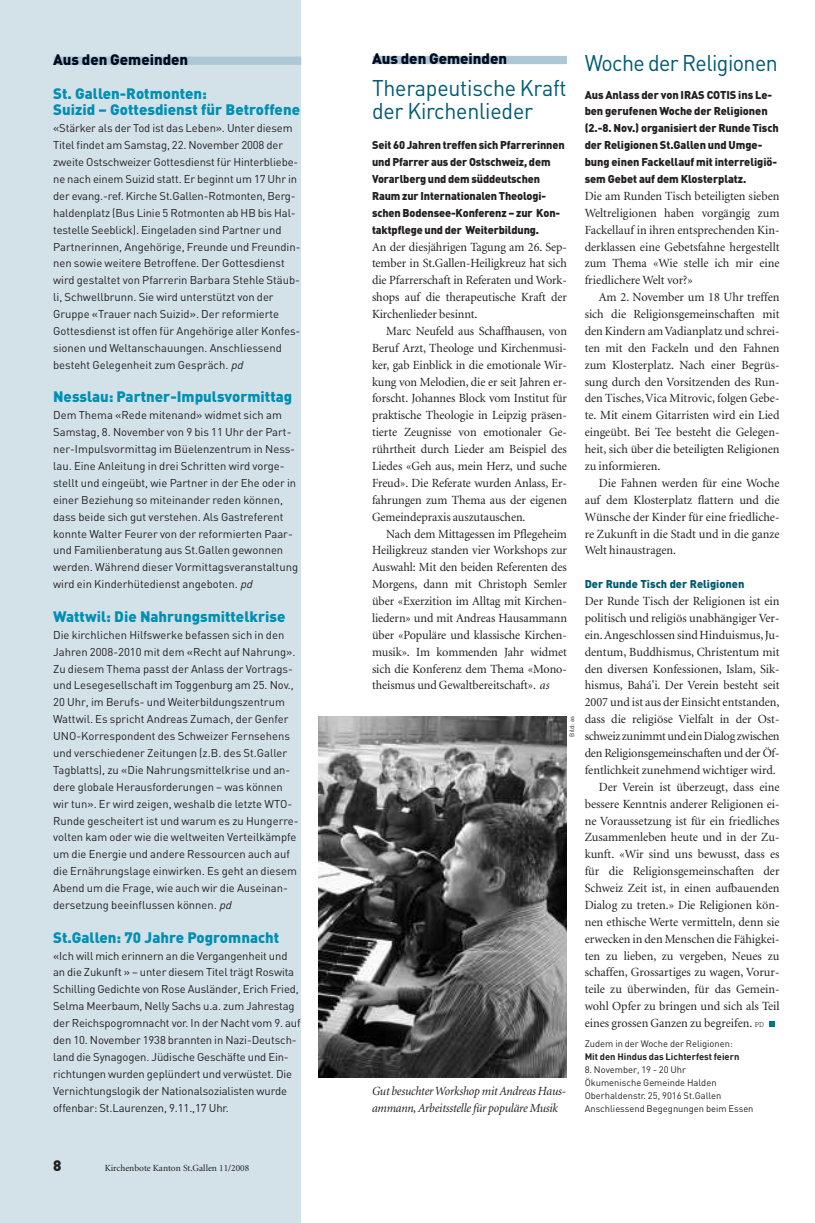
<style>
.page{position:relative;width:815px;height:1223px;background:#fff}
.page>*{position:absolute;margin:0;border:0;box-sizing:border-box;transform-origin:0 0}
.t1{font:22.5px/22.5px "DIN";letter-spacing:-.01em;color:#005a72;scale:.95 1}
.t2{font:900 15px/16.9px "DIN";color:#008fb3}
.t3{font:900 15px "DIN";color:#000a20}
.t4{font:900 15px "DIN";color:#231f20}
.t5{font:12.5px/16.9px "Minion";color:#231f20;text-align:justify}
.t6{font:italic 12.5px/16.9px "Minion";letter-spacing:-.015em;color:#231f20;scale:.96 1}
.t7{font:12.5px "Minion";letter-spacing:-.02em;color:#231f20}
.t8{font:11.25px/16.9px "DIN";color:#231f20}
.t9{font:900 11.25px/16.9px "DIN";letter-spacing:-.01em;color:#231f20}
.t10{font:900 11.25px "DIN";color:#005a72}
.t11{font:9.38px/13.1px "DIN";color:#231f20}
.t12{font:9.38px "Minion";color:#231f20}
.t13{font:700 9.38px "DIN";color:#231f20}
.t14{font:6.25px "DIN";color:#231f20}
.s1{font-family:"Courier";font-size:8.5px}
.s2{font-style:italic}
</style>
<div class="page">
<div style="left:0;top:0;width:301px;height:1222px;background:#d2e2e8"></div>
<div style="left:54px;top:57px;width:247px;height:8px;background:#adc8d4"></div>
<svg style="left:769px;top:1021px;width:5px;height:6px"></svg>
<div style="left:373px;top:56px;width:194px;height:8px;background:#adc8d4"></div>
<img style="left:319px;top:716px;width:248px;height:361px">
<p class="t3" style="left:372px;top:50px;width:137px">Aus den Gemeinden</p>
<p class="t3" style="left:53px;top:51px;width:137px">Aus den Gemeinden</p>
<h1 class="t1" style="left:585px;top:52px;width:205px">Woche der Religionen</h1>
<p class="t9" style="left:585px;top:86px;width:196px">Aus Anlass der von IRAS COTIS ins Le&shy;ben gerufenen Woche der Religionen (2.-8. Nov.) organisiert der Runde Tisch der Religionen St.Gallen und Umge&shy;bung einen Fackellauf mit interreligiö&shy;sem Gebet auf dem Klosterplatz.</p>
<p class="t5" style="left:585px;top:188px;width:196px">Die am Runden Tisch beteiligten sieben Weltreligionen haben vorgängig zum Fackellauf in ihren entsprechenden Kin&shy;derklassen eine Gebetsfahne hergestellt zum Thema «Wie stelle ich mir eine friedlichere Welt vor?»</p>
<p class="t5" style="left:585px;top:290px;width:196px;text-indent:14px">Am 2. November um 18 Uhr treffen sich die Religionsgemeinschaften mit den Kindern amVadianplatz und schrei&shy;ten mit den Fackeln und den Fahnen zum Klosterplatz. Nach einer Begrüs&shy;sung durch den Vorsitzenden des Run&shy;den Tisches,Vica Mitrovic, folgen Gebe&shy;te. Mit einem Gitarristen wird ein Lied eingeübt. Bei Tee besteht die Gelegen&shy;heit, sich über die beteiligten Religionen zu informieren.</p>
<p class="t5" style="left:585px;top:475px;width:196px;text-indent:14px">Die Fahnen werden für eine Woche auf dem Klosterplatz flattern und die Wünsche der Kinder für eine friedliche&shy;re Zukunft in die Stadt und in die ganze Welt hinaustragen.</p>
<p class="t10" style="left:585px;top:577px;width:161px">Der Runde Tisch der Religionen</p>
<p class="t5" style="left:585px;top:593px;width:196px">Der Runde Tisch der Religionen ist ein</p>
<p class="t5" style="left:585px;top:610px;width:196px">politisch und religiös unabhängiger Ver-</p>
<p class="t5" style="left:585px;top:627px;width:196px">ein.Angeschlossen sindHinduismus,Ju-</p>
<p class="t5" style="left:585px;top:644px;width:196px">dentum, Buddhismus, Christentum mit</p>
<p class="t5" style="left:585px;top:661px;width:196px">den diversen Konfessionen, Islam, Sik-</p>
<p class="t5" style="left:585px;top:678px;width:196px">hismus, Bahá'i. Der Verein besteht seit</p>
<p class="t5" style="left:585px;top:695px;width:196px">2007 und ist aus der Einsicht entstanden,</p>
<p class="t5" style="left:585px;top:711px;width:196px">dass die religiöse Vielfalt in der Ost-</p>
<p class="t7" style="left:585px;top:731px;width:196px">schweiz zunimmtundeinDialogzwischen</p>
<p class="t5" style="left:585px;top:745px;width:196px">den Religionsgemeinschaften und der Öf-</p>
<p class="t5" style="left:585px;top:762px;width:193px">fentlichkeit zunehmend wichtiger wird.</p>
<p class="t5" style="left:599px;top:779px;width:182px">Der Verein ist überzeugt, dass eine</p>
<p class="t5" style="left:585px;top:796px;width:196px">bessere Kenntnis anderer Religionen ei-</p>
<p class="t5" style="left:585px;top:813px;width:196px">ne Voraussetzung ist für ein friedliches</p>
<p class="t5" style="left:585px;top:830px;width:196px">Zusammenleben heute und in der Zu-</p>
<p class="t5" style="left:585px;top:846px;width:196px">kunft. «Wir sind uns bewusst, dass es</p>
<p class="t5" style="left:585px;top:863px;width:196px">für die Religionsgemeinschaften der</p>
<p class="t5" style="left:585px;top:880px;width:196px">Schweiz Zeit ist, in einen aufbauenden</p>
<p class="t5" style="left:585px;top:897px;width:196px">Dialog zu treten.» Die Religionen kön-</p>
<p class="t5" style="left:585px;top:914px;width:196px">nen ethische Werte vermitteln, denn sie</p>
<p class="t5" style="left:585px;top:931px;width:196px">erwecken in den Menschen die Fähigkei-</p>
<p class="t5" style="left:585px;top:948px;width:196px">ten zu lieben, zu vergeben, Neues zu</p>
<p class="t5" style="left:585px;top:965px;width:196px">schaffen, Grossartiges zu wagen, Vorur-</p>
<p class="t5" style="left:585px;top:981px;width:196px">teile zu überwinden, für das Gemein-</p>
<p class="t5" style="left:585px;top:998px;width:196px">wohl Opfer zu bringen und sich als Teil</p>
<p class="t5" style="left:585px;top:1015px;width:181px">eines grossen Ganzen zu begreifen. <span class="s1">PD</span></p>
<p class="t11" style="left:585px;top:1036px;width:150px">Zudem in der Woche der Religionen:</p>
<p class="t13" style="left:585px;top:1050px;width:156px">Mit den Hindus das Lichterfest feiern</p>
<p class="t11" style="left:585px;top:1063px;width:170px">8. November, 19 - 20 Uhr<br>Ökumenische Gemeinde Halden<br>Oberhaldenstr. 25, 9016 St.Gallen<br>Anschliessend Begegnungen beim Essen</p>
<h1 class="t1" style="left:372px;top:77px;width:206px">Therapeutische Kraft der Kirchenlieder</h1>
<p class="t9" style="left:372px;top:137px;width:194px">Seit 60 Jahren treffen sich Pfarrerinnen und Pfarrer aus der Ostschweiz, dem Vorarlberg und dem süddeutschen Raum zur Internationalen Theologi&shy;schen Bodensee-Konferenz – zur Kon&shy;taktpflege und der Weiterbildung.</p>
<p class="t5" style="left:372px;top:239px;width:196px">An der diesjährigen Tagung am 26. Sep&shy;tember in St.Gallen-Heiligkreuz hat sich die Pfarrerschaft in Referaten und Work&shy;shops auf die therapeutische Kraft der Kirchenlieder besinnt.</p>
<p class="t5" style="left:372px;top:323px;width:196px;text-indent:14px">Marc Neufeld aus Schaffhausen, von Beruf Arzt, Theologe und Kirchenmusi&shy;ker, gab Einblick in die emotionale Wir&shy;kung von Melodien, die er seit Jahren er&shy;forscht. Johannes Block vom Institut für praktische Theologie in Leipzig präsen&shy;tierte Zeugnisse von emotionaler Ge&shy;rührtheit durch Lieder am Beispiel des Liedes «Geh aus, mein Herz, und suche Freud». Die Referate wurden Anlass, Er&shy;fahrungen zum Thema aus der eigenen Gemeindepraxis auszutauschen.</p>
<p class="t5" style="left:372px;top:526px;width:196px;text-indent:14px">Nach dem Mittagessen im Pflegeheim Heiligkreuz standen vier Workshops zur Auswahl: Mit den beiden Referenten des Morgens, dann mit Christoph Semler über «Exerzition im Alltag mit Kirchen&shy;liedern» und mit Andreas Hausammann über «Populäre und klassische Kirchen&shy;musik». Im kommenden Jahr widmet sich die Konferenz dem Thema «Mono&shy;theismus und Gewaltbereitschaft». <span class="s2">as</span></p>
<p class="t2" style="left:53px;top:85px;width:248px">St. Gallen-Rotmonten:<br>Suizid – Gottesdienst für Betroffene</p>
<p class="t8" style="left:53px;top:120px;width:249px">«Stärker als der Tod ist das Leben». Unter diesem Titel findet am Samstag, 22. November 2008 der zweite Ostschweizer Gottesdienst für Hinterbliebe&shy;ne nach einem Suizid statt. Er beginnt um 17 Uhr in der evang.-ref. Kirche St.Gallen-Rotmonten, Berg&shy;haldenplatz (Bus Linie 5 Rotmonten ab HB bis Hal&shy;testelle Seeblick). Eingeladen sind Partner und Partnerinnen, Angehörige, Freunde und Freundin&shy;nen sowie weitere Betroffene. Der Gottesdienst wird gestaltet von Pfarrerin Barbara Stehle Stäub&shy;li, Schwellbrunn. Sie wird unterstützt von der Gruppe «Trauer nach Suizid». Der reformierte Gottesdienst ist offen für Angehörige aller Konfes&shy;sionen und Weltanschauungen. Anschliessend besteht Gelegenheit zum Gespräch. <span class="s2">pd</span></p>
<p class="t2" style="left:53px;top:389px;width:241px">Nesslau: Partner-Impulsvormittag</p>
<p class="t8" style="left:53px;top:407px;width:246px">Dem Thema «Rede mitenand» widmet sich am Samstag, 8. November von 9 bis 11 Uhr der Part&shy;ner-Impulsvormittag im Büelenzentrum in Ness&shy;lau. Eine Anleitung in drei Schritten wird vorge&shy;stellt und eingeübt, wie Partner in der Ehe oder in einer Beziehung so miteinander reden können, dass beide sich gut verstehen. Als Gastreferent konnte Walter Feurer von der reformierten Paar&shy;und Familienberatung aus St.Gallen gewonnen werden. Während dieser Vormittagsveranstaltung wird ein Kinderhütedienst angeboten. <span class="s2">pd</span></p>
<p class="t2" style="left:53px;top:608px;width:234px">Wattwil: Die Nahrungsmittelkrise</p>
<p class="t8" style="left:53px;top:626px;width:247px">Die kirchlichen Hilfswerke befassen sich in den Jahren 2008-2010 mit dem «Recht auf Nahrung».<br>Zu diesem Thema passt der Anlass der Vortrags&shy;und Lesegesellschaft im Toggenburg am 25. Nov., 20 Uhr, im Berufs- und Weiterbildungszentrum Wattwil. Es spricht Andreas Zumach, der Genfer UNO-Korrespondent des Schweizer Fernsehens und verschiedener Zeitungen (z.B. des St.Galler Tagblatts), zu «Die Nahrungsmittelkrise und an&shy;dere globale Herausforderungen – was können wir tun». Er wird zeigen, weshalb die letzte WTO-Runde gescheitert ist und warum es zu Hungerre&shy;volten kam oder wie die weltweiten Verteilkämpfe um die Energie und andere Ressourcen auch auf die Ernährungslage einwirken. Es geht an diesem Abend um die Frage, wie auch wir die Auseinan&shy;dersetzung beeinflussen können. <span class="s2">pd</span></p>
<p class="t2" style="left:53px;top:929px;width:228px">St.Gallen: 70 Jahre Pogromnacht</p>
<p class="t8" style="left:53px;top:947px;width:249px">«Ich will mich erinnern an die Vergangenheit und an die Zukunft » – unter diesem Titel trägt Roswita Schilling Gedichte von Rose Ausländer, Erich Fried, Selma Meerbaum, Nelly Sachs u.a. zum Jahrestag der Reichspogromnacht vor. In der Nacht vom 9. auf den 10. November 1938 brannten in Nazi-Deutsch&shy;land die Synagogen. Jüdische Geschäfte und Ein&shy;richtungen wurden geplündert und verwüstet. Die Vernichtungslogik der Nationalsozialisten wurde offenbar: St.Laurenzen, 9.11.,17 Uhr.</p>
<p class="t14" style="left:568px;top:736px;width:22px;rotate:-90deg">Bild: as</p>
<p class="t6" style="left:372px;top:1083px;width:204px">Gut besuchterWorkshop mitAndreas Haus&shy;ammann,Arbeitsstellefür populäre Musik</p>
<p class="t4" style="left:53px;top:1157px;width:10px">8</p>
<p class="t12" style="left:105px;top:1164px;width:146px">Kirchenbote Kanton St.Gallen 11/2008</p>
</div>
